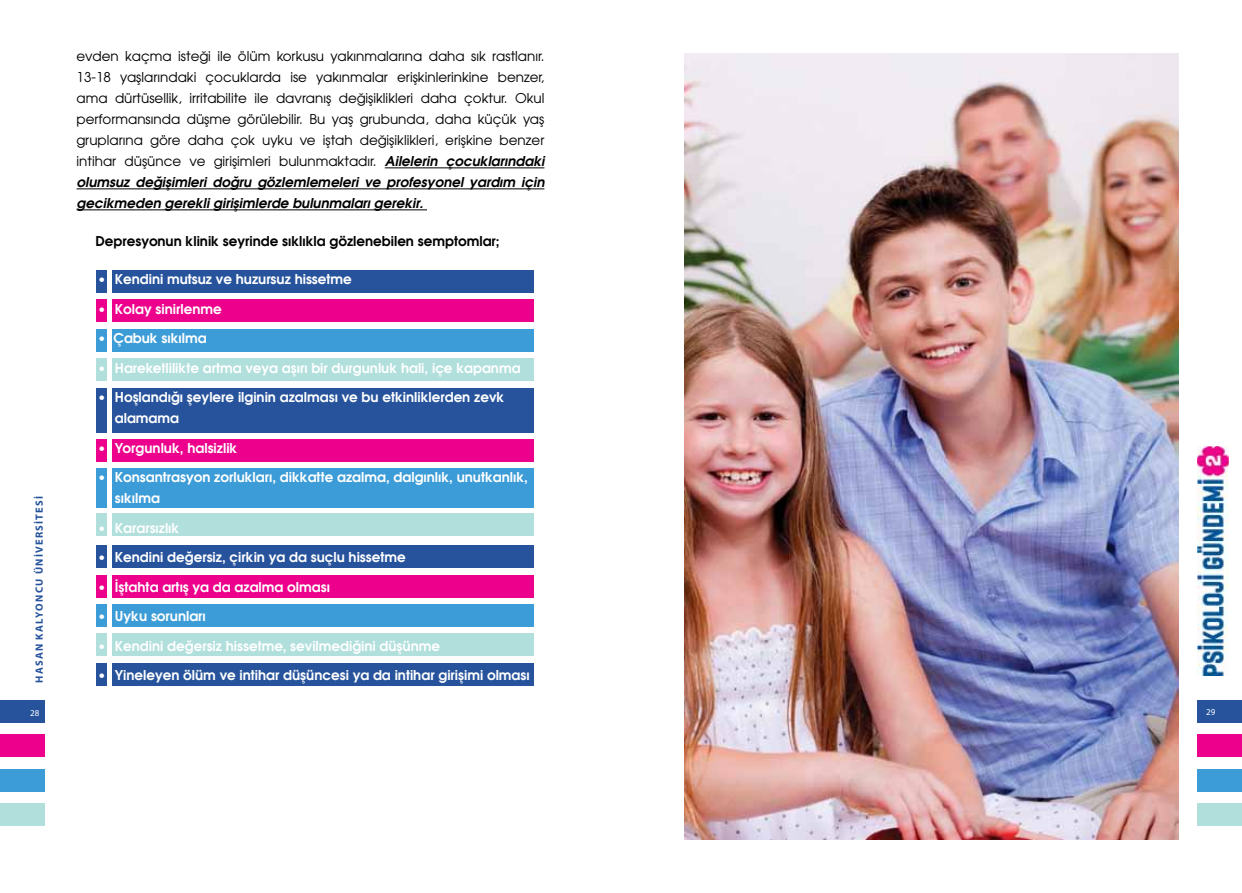
<style>
.page{position:relative;width:1242px;height:893px;background:#fff}
.page>*{position:absolute;margin:0;border:0;box-sizing:border-box;transform-origin:0 0}
.t1{font:13.5px/21px "Avant Garde Tr";color:#000;text-align:justify}
.t2{font:13.5px/21px "Avant Garde Bold Tr";color:#fff}
.t3{font:13.5px "Avant Garde Bold Tr";color:#000}
.t4{font:700 10.5px "Myriad Pro";letter-spacing:.12em;color:#26539c}
.t5{font:9px "Myriad Pro";color:#fff}
.s1{font-family:"Avant Garde Bold Italic Tr"}
</style>
<div class="page">
<div style="left:0;top:700px;width:45px;height:23px;background:#26539c"></div>
<div style="left:0;top:735px;width:45px;height:22px;background:#ec008c"></div>
<div style="left:0;top:769px;width:45px;height:23px;background:#3c9cd7"></div>
<div style="left:0;top:804px;width:45px;height:22px;background:#b0dfdc"></div>
<div style="left:1197px;top:700px;width:45px;height:23px;background:#26539c"></div>
<div style="left:1197px;top:735px;width:45px;height:22px;background:#ec008c"></div>
<div style="left:1197px;top:769px;width:45px;height:23px;background:#3c9cd7"></div>
<div style="left:1197px;top:804px;width:45px;height:22px;background:#b0dfdc"></div>
<img style="left:1197px;top:447px;width:31px;height:229px">
<div style="left:112px;top:270px;width:422px;height:23px;background:#26539c"></div>
<div style="left:112px;top:300px;width:422px;height:22px;background:#ec008c"></div>
<div style="left:112px;top:329px;width:422px;height:22px;background:#3c9cd7"></div>
<div style="left:112px;top:358px;width:422px;height:22px;background:#b0dfdc"></div>
<div style="left:112px;top:546px;width:422px;height:22px;background:#26539c"></div>
<div style="left:112px;top:663px;width:422px;height:23px;background:#26539c"></div>
<div style="left:112px;top:575px;width:422px;height:22px;background:#ec008c"></div>
<div style="left:112px;top:604px;width:422px;height:23px;background:#3c9cd7"></div>
<div style="left:112px;top:633px;width:422px;height:23px;background:#b0dfdc"></div>
<div style="left:112px;top:388px;width:422px;height:44px;background:#26539c"></div>
<div style="left:112px;top:439px;width:422px;height:22px;background:#ec008c"></div>
<div style="left:112px;top:468px;width:422px;height:40px;background:#3c9cd7"></div>
<div style="left:112px;top:513px;width:422px;height:23px;background:#b0dfdc"></div>
<div style="left:96px;top:270px;width:11px;height:23px;background:#26539c"></div>
<div style="left:96px;top:300px;width:11px;height:22px;background:#ec008c"></div>
<div style="left:96px;top:329px;width:11px;height:22px;background:#3c9cd7"></div>
<div style="left:96px;top:358px;width:11px;height:22px;background:#b0dfdc"></div>
<div style="left:96px;top:546px;width:11px;height:22px;background:#26539c"></div>
<div style="left:96px;top:663px;width:11px;height:23px;background:#26539c"></div>
<div style="left:96px;top:575px;width:11px;height:22px;background:#ec008c"></div>
<div style="left:96px;top:604px;width:11px;height:23px;background:#3c9cd7"></div>
<div style="left:96px;top:633px;width:11px;height:23px;background:#b0dfdc"></div>
<div style="left:96px;top:388px;width:11px;height:44px;background:#26539c"></div>
<div style="left:96px;top:439px;width:11px;height:22px;background:#ec008c"></div>
<div style="left:96px;top:468px;width:11px;height:40px;background:#3c9cd7"></div>
<div style="left:96px;top:513px;width:11px;height:23px;background:#b0dfdc"></div>
<hr style="left:385px;top:168px;width:159px;height:1px;background:#000">
<hr style="left:77px;top:189px;width:467px;height:1px;background:#000">
<hr style="left:77px;top:210px;width:350px;height:1px;background:#000">
<img style="left:685px;top:53px;width:493px;height:787px">
<p class="t4" style="left:32px;top:683px;width:189px;rotate:-90deg">HASAN KALYONCU ÜNİVERSİTESİ</p>
<p class="t5" style="left:30px;top:707px;width:11px">28</p>
<p class="t1" style="left:77px;top:45px;width:469px">evden kaçma isteği ile ölüm korkusu yakınmalarına daha sık rastlanır.<br>13-18 yaşlarındaki çocuklarda ise yakınmalar erişkinlerinkine benzer, ama dürtüsellik, irritabilite ile davranış değişiklikleri daha çoktur. Okul performansında düşme görülebilir. Bu yaş grubunda, daha küçük yaş gruplarına göre daha çok uyku ve iştah değişiklikleri, erişkine benzer intihar düşünce ve girişimleri bulunmaktadır. <span class="s1">Ailelerin çocuklarındaki olumsuz değişimleri doğru gözlemlemeleri ve profesyonel yardım için gecikmeden gerekli girişimlerde bulunmaları gerekir.</span></p>
<p class="t3" style="left:95px;top:232px;width:406px">Depresyonun klinik seyrinde sıklıkla gözlenebilen semptomlar;</p>
<p class="t2" style="left:98px;top:268px;width:256px">• Kendini mutsuz ve huzursuz hissetme</p>
<p class="t2" style="left:98px;top:298px;width:125px">• Kolay sinirlenme</p>
<p class="t2" style="left:98px;top:327px;width:110px">• Çabuk sıkılma</p>
<p class="t2" style="left:98px;top:357px;width:424px">• Hareketlilikte artma veya aşırı bir durgunluk hali, içe kapanma</p>
<p class="t2" style="left:115px;top:386px;width:391px;text-indent:-17px">• Hoşlandığı şeylere ilginin azalması ve bu etkinliklerden zevk alamama</p>
<p class="t2" style="left:98px;top:437px;width:141px">• Yorgunluk, halsizlik</p>
<p class="t2" style="left:115px;top:466px;width:415px;text-indent:-17px">• Konsantrasyon zorlukları, dikkatte azalma, dalgınlık, unutkanlık, sıkılma</p>
<p class="t2" style="left:98px;top:517px;width:83px">• Kararsızlık</p>
<p class="t2" style="left:98px;top:546px;width:309px">• Kendini değersiz, çirkin ya da suçlu hissetme</p>
<p class="t2" style="left:98px;top:576px;width:234px">• İştahta artış ya da azalma olması</p>
<p class="t2" style="left:98px;top:605px;width:110px">• Uyku sorunları</p>
<p class="t2" style="left:98px;top:635px;width:344px">• Kendini değersiz hissetme, sevilmediğini düşünme</p>
<p class="t2" style="left:98px;top:664px;width:433px">• Yineleyen ölüm ve intihar düşüncesi ya da intihar girişimi olması</p>
<p class="t5" style="left:1206px;top:706px;width:11px">29</p>
</div>
